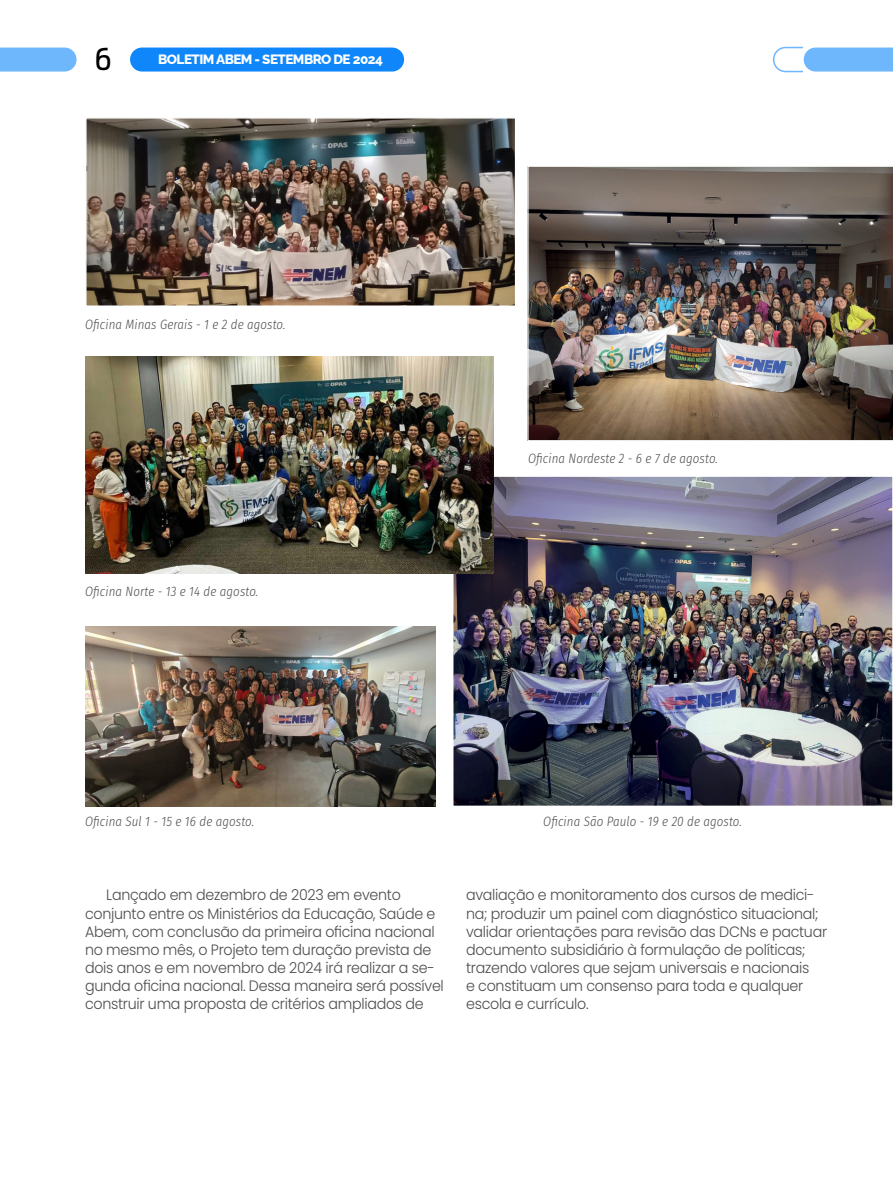
<style>
.page{position:relative;width:893px;height:1191px;background:#fff}
.page>*{position:absolute;margin:0;border:0;box-sizing:border-box;transform-origin:0 0}
.t1{font:30px "Antenna Cond";color:#000}
.t2{font:300 15px/18px "Poppins";letter-spacing:-.02em;color:#4d4d4f;scale:.95 1}
.t3{font:italic 300 13.5px "Fira Sans Condensed";letter-spacing:.01em;color:#4d4d4f;scale:.95 1}
.t4{font:800 13.5px "Raleway";letter-spacing:-.04em;color:#fff}
</style>
<div class="page">
<div style="left:130px;top:48px;width:274px;height:24px;background:#0f87fb;border-radius:12px"></div>
<svg style="left:0;top:48px;width:77px;height:24px;background:#77bbfd"></svg>
<svg style="left:772px;top:46px;width:121px;height:27px"></svg>
<img style="left:85px;top:627px;width:351px;height:179px">
<img style="left:455px;top:478px;width:435px;height:326px">
<div style="left:452px;top:475px;width:441px;height:332px;border:2px solid #fff"></div>
<img style="left:88px;top:120px;width:425px;height:184px">
<div style="left:85px;top:117px;width:431px;height:190px;border:2px solid #fff"></div>
<img style="left:85px;top:357px;width:409px;height:216px">
<img style="left:527px;top:166px;width:366px;height:275px">
<h1 class="t1" style="left:95px;top:41px;width:18px">6</h1>
<p class="t4" style="left:158px;top:49px;width:226px">BOLETIM ABEM - SETEMBRO DE 2024</p>
<p class="t3" style="left:85px;top:315px;width:213px">Oficina Minas Gerais - 1 e 2 de agosto.</p>
<p class="t3" style="left:85px;top:581px;width:184px">Oficina Norte - 13 e 14 de agosto.</p>
<p class="t3" style="left:85px;top:812px;width:180px">Oficina Sul 1 - 15 e 16 de agosto.</p>
<p class="t3" style="left:528px;top:449px;width:202px">Oficina Nordeste 2 - 6 e 7 de agosto.</p>
<p class="t3" style="left:543px;top:812px;width:211px">Oficina São Paulo - 19 e 20 de agosto.</p>
<p class="t2" style="left:85px;top:886px;width:379px;text-indent:21px">Lançado em dezembro de 2023 em evento conjunto entre os Ministérios da Educação, Saúde e Abem, com conclusão da primeira oficina nacional no mesmo mês, o Projeto tem duração prevista de dois anos e em novembro de 2024 irá realizar a se&shy;gunda oficina nacional. Dessa maneira será possível construir uma proposta de critérios ampliados de</p>
<p class="t2" style="left:466px;top:886px;width:382px">avaliação e monitoramento dos cursos de medici&shy;na; produzir um painel com diagnóstico situacional; validar orientações para revisão das DCNs e pactuar documento subsidiário à formulação de políticas; trazendo valores que sejam universais e nacionais<br>e constituam um consenso para toda e qualquer escola e currículo.</p>
</div>
